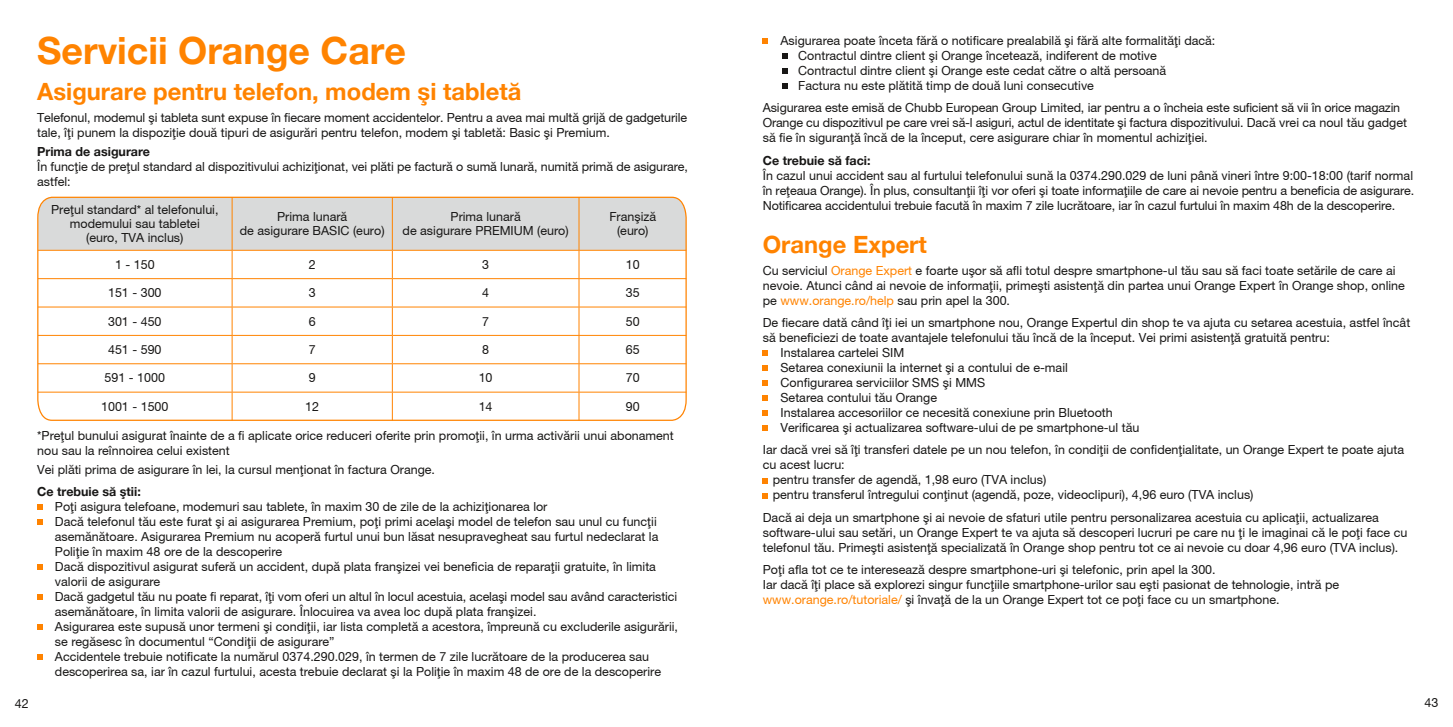
<style>
.page{position:relative;width:1453px;height:727px;background:#fff}
.page>*{position:absolute;margin:0;border:0;box-sizing:border-box;transform-origin:0 0}
.t1{font:700 37.5px "Rom Helvetica Neue";color:#ff8300}
.t2{font:700 23.75px "Rom Helvetica Neue";color:#ff8300}
.t3{font:12.5px/15px "Rom Helvetica Neue";color:#181716}
.t4{font:700 12.5px "Rom Helvetica Neue";color:#181716}
.s1{color:#ff8300}
</style>
<div class="page">
<svg style="left:37px;top:196px;width:650px;height:225px"></svg>
<svg style="left:37px;top:504px;width:6px;height:5px"></svg>
<svg style="left:37px;top:519px;width:6px;height:5px"></svg>
<svg style="left:37px;top:564px;width:6px;height:5px"></svg>
<svg style="left:37px;top:594px;width:6px;height:5px"></svg>
<svg style="left:37px;top:624px;width:6px;height:5px"></svg>
<svg style="left:37px;top:654px;width:6px;height:5px"></svg>
<svg style="left:763px;top:39px;width:5px;height:5px"></svg>
<svg style="left:782px;top:54px;width:6px;height:5px"></svg>
<svg style="left:782px;top:69px;width:6px;height:5px"></svg>
<svg style="left:782px;top:84px;width:6px;height:5px"></svg>
<svg style="left:763px;top:350px;width:5px;height:6px"></svg>
<svg style="left:763px;top:365px;width:5px;height:6px"></svg>
<svg style="left:763px;top:380px;width:5px;height:6px"></svg>
<svg style="left:763px;top:395px;width:5px;height:6px"></svg>
<svg style="left:763px;top:410px;width:5px;height:6px"></svg>
<svg style="left:763px;top:425px;width:5px;height:6px"></svg>
<svg style="left:763px;top:478px;width:5px;height:5px"></svg>
<svg style="left:763px;top:493px;width:5px;height:5px"></svg>
<h1 class="t1" style="left:37px;top:29px;width:370px">Servicii Orange Care</h1>
<h2 class="t2" style="left:37px;top:78px;width:486px">Asigurare pentru telefon, modem [i tablet`</h2>
<p class="t3" style="left:37px;top:110px;width:651px">Telefonul, modemul [i tableta sunt expuse în fiecare moment accidentelor. Pentru a avea mai mult` grij` de gadgeturile tale, î]i punem la dispozi]ie dou` tipuri de asigur`ri pentru telefon, modem [i tablet`: Basic [i Premium.</p>
<p class="t4" style="left:37px;top:144px;width:114px">Prima de asigurare</p>
<p class="t3" style="left:37px;top:159px;width:652px">În func]ie de pre]ul standard al dispozitivului achizi]ionat, vei pl`ti pe factur` o sum` lunar`, numit` prim` de asigurare, astfel:</p>
<p class="t3" style="left:51px;top:203px;width:169px;line-height:13.8px;text-align:center">Pre]ul standard* al telefonului, modemului sau tabletei<br>(euro, TVA inclus)</p>
<p class="t3" style="left:240px;top:210px;width:146px;line-height:13.8px;text-align:center">Prima lunar`<br>de asigurare BASIC (euro)</p>
<p class="t3" style="left:403px;top:210px;width:167px;line-height:13.8px;text-align:center">Prima lunar`<br>de asigurare PREMIUM (euro)</p>
<p class="t3" style="left:609px;top:210px;width:48px;line-height:13.8px;text-align:center">Fran[iz` (euro)</p>
<p class="t3" style="left:115px;top:257px;width:41px">1 - 150</p>
<p class="t3" style="left:309px;top:257px;width:8px">2</p>
<p class="t3" style="left:482px;top:257px;width:8px">3</p>
<p class="t3" style="left:626px;top:257px;width:15px">10</p>
<p class="t3" style="left:108px;top:285px;width:55px">151 - 300</p>
<p class="t3" style="left:309px;top:285px;width:8px">3</p>
<p class="t3" style="left:482px;top:285px;width:8px">4</p>
<p class="t3" style="left:626px;top:285px;width:15px">35</p>
<p class="t3" style="left:108px;top:314px;width:55px">301 - 450</p>
<p class="t3" style="left:309px;top:314px;width:8px">6</p>
<p class="t3" style="left:482px;top:314px;width:8px">7</p>
<p class="t3" style="left:626px;top:314px;width:15px">50</p>
<p class="t3" style="left:108px;top:342px;width:55px">451 - 590</p>
<p class="t3" style="left:309px;top:342px;width:8px">7</p>
<p class="t3" style="left:482px;top:342px;width:8px">8</p>
<p class="t3" style="left:626px;top:342px;width:15px">65</p>
<p class="t3" style="left:105px;top:370px;width:62px">591 - 1000</p>
<p class="t3" style="left:309px;top:370px;width:8px">9</p>
<p class="t3" style="left:479px;top:370px;width:15px">10</p>
<p class="t3" style="left:626px;top:370px;width:15px">70</p>
<p class="t3" style="left:101px;top:399px;width:69px">1001 - 1500</p>
<p class="t3" style="left:305px;top:399px;width:15px">12</p>
<p class="t3" style="left:479px;top:399px;width:15px">14</p>
<p class="t3" style="left:626px;top:399px;width:15px">90</p>
<p class="t3" style="left:37px;top:428px;width:638px">*Pre]ul bunului asigurat înainte de a fi aplicate orice reduceri oferite prin promo]ii, în urma activ`rii unui abonament nou sau la reînnoirea celui existent</p>
<p class="t3" style="left:37px;top:462px;width:399px">Vei pl`ti prima de asigurare în lei, la cursul men]ionat în factura Orange.</p>
<p class="t4" style="left:37px;top:484px;width:105px">Ce trebuie s` [tii:</p>
<p class="t3" style="left:55px;top:499px;width:625px">Po]i asigura telefoane, modemuri sau tablete, în maxim 30 de zile de la achizi]ionarea lor<br>Dac` telefonul t`u este furat [i ai asigurarea Premium, po]i primi acela[i model de telefon sau unul cu func]ii asem`n`toare. Asigurarea Premium nu acoper` furtul unui bun l`sat nesupravegheat sau furtul nedeclarat la Poli]ie în maxim 48 ore de la descoperire<br>Dac` dispozitivul asigurat sufer` un accident, dup` plata fran[izei vei beneficia de repara]ii gratuite, în limita valorii de asigurare<br>Dac` gadgetul t`u nu poate fi reparat, î]i vom oferi un altul în locul acestuia, acela[i model sau având caracteristici asem`n`toare, în limita valorii de asigurare. Înlocuirea va avea loc dup` plata fran[izei.<br>Asigurarea este supus` unor termeni [i condi]ii, iar lista complet` a acestora, împreun` cu excluderile asigur`rii, se reg`sesc în documentul “Condi]ii de asigurare”<br>Accidentele trebuie notificate la num`rul 0374.290.029, în termen de 7 zile lucr`toare de la producerea sau descoperirea sa, iar în cazul furtului, acesta trebuie declarat [i la Poli]ie în maxim 48 de ore de la descoperire</p>
<p class="t3" style="left:798px;top:33px;width:419px;text-indent:-18px">Asigurarea poate înceta f`r` o notificare prealabil` [i f`r` alte formalit`]i dac`:<br>Contractul dintre client [i Orange înceteaz`, indiferent de motive Contractul dintre client [i Orange este cedat c`tre o alt` persoan`<br>Factura nu este pl`tit` timp de dou` luni consecutive</p>
<p class="t3" style="left:763px;top:100px;width:646px">Asigurarea este emis` de Chubb European Group Limited, iar pentru a o încheia este suficient s` vii în orice magazin<br>Orange cu dispozitivul pe care vrei s`-l asiguri, actul de identitate [i factura dispozitivului. Dac` vrei ca noul t`u gadget s` fie în siguran]` înc` de la început, cere asigurare chiar în momentul achizi]iei.</p>
<p class="t4" style="left:763px;top:153px;width:109px">Ce trebuie s` faci:</p>
<p class="t3" style="left:763px;top:168px;width:653px;text-align:justify">În cazul unui accident sau al furtului telefonului sun` la 0374.290.029 de luni pân` vineri între 9:00-18:00 (tarif normal în re]eaua Orange). În plus, consultan]ii î]i vor oferi [i toate informa]iile de care ai nevoie pentru a beneficia de asigurare.<br>Notificarea accidentului trebuie facut` în maxim 7 zile lucr`toare, iar în cazul furtului în maxim 48h de la descoperire.</p>
<h2 class="t2" style="left:763px;top:231px;width:166px">Orange Expert</h2>
<p class="t3" style="left:763px;top:263px;width:644px">Cu serviciul <span class="s1">Orange Expert</span> e foarte u[or s` afli totul despre smartphone-ul t`u sau s` faci toate set`rile de care ai nevoie. Atunci când ai nevoie de informa]ii, prime[ti asisten]` din partea unui Orange Expert în Orange shop, online pe <span class="s1">www.orange.ro/help</span> sau prin apel la 300.</p>
<p class="t3" style="left:763px;top:315px;width:649px">De fiecare dat` când î]i iei un smartphone nou, Orange Expertul din shop te va ajuta cu setarea acestuia, astfel încât</p>
<p class="t3" style="left:763px;top:330px;width:568px">s` beneficiezi de toate avantajele telefonului t`u înc` de la început. Vei primi asisten]` gratuit` pentru:</p>
<p class="t3" style="left:780px;top:345px;width:125px">Instalarea cartelei SIM</p>
<p class="t3" style="left:780px;top:360px;width:289px">Setarea conexiunii la internet [i a contului de e-mail</p>
<p class="t3" style="left:780px;top:375px;width:206px">Configurarea serviciilor SMS [i MMS</p>
<p class="t3" style="left:780px;top:390px;width:158px">Setarea contului t`u Orange</p>
<p class="t3" style="left:780px;top:405px;width:334px">Instalarea accesoriilor ce necesit` conexiune prin Bluetooth</p>
<p class="t3" style="left:780px;top:420px;width:360px">Verificarea [i actualizarea software-ului de pe smartphone-ul t`u</p>
<p class="t3" style="left:763px;top:442px;width:643px">Iar dac` vrei s` î]i transferi datele pe un nou telefon, în condi]ii de confiden]ialitate, un Orange Expert te poate ajuta</p>
<p class="t3" style="left:763px;top:457px;width:83px">cu acest lucru:</p>
<p class="t3" style="left:773px;top:472px;width:275px">pentru transfer de agend`, 1,98 euro (TVA inclus)</p>
<p class="t3" style="left:773px;top:487px;width:482px">pentru transferul \ntregului con]inut (agend`, poze, videoclipuri), 4,96 euro (TVA inclus)</p>
<p class="t3" style="left:763px;top:509px;width:646px">Dac` ai deja un smartphone [i ai nevoie de sfaturi utile pentru personalizarea acestuia cu aplica]ii, actualizarea software-ului sau set`ri, un Orange Expert te va ajuta s` descoperi lucruri pe care nu ]i le imaginai c` le po]i face cu telefonul t`u. Prime[ti asisten]` specializat` în Orange shop pentru tot ce ai nevoie cu doar 4,96 euro (TVA inclus).</p>
<p class="t3" style="left:763px;top:561px;width:578px">Po]i afla tot ce te intereseaz` despre smartphone-uri [i telefonic, prin apel la 300.<br>Iar dac` î]i place s` explorezi singur func]iile smartphone-urilor sau e[ti pasionat de tehnologie, intr` pe <span class="s1">www.orange.ro/tutoriale/</span> [i înva]` de la un Orange Expert tot ce po]i face cu un smartphone.</p>
<p class="t3" style="left:15px;top:695px;width:15px">42</p>
<p class="t3" style="left:1424px;top:695px;width:15px">43</p>
</div>
